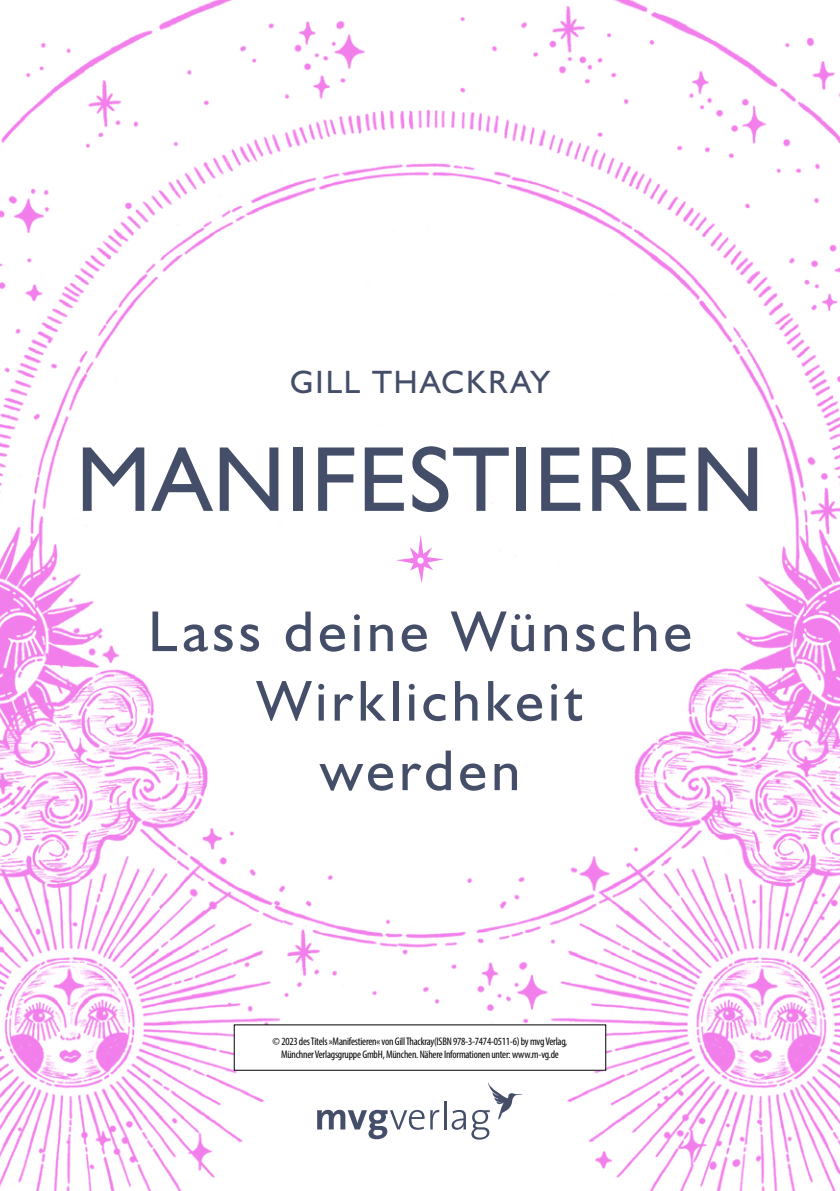
<style>
.page{position:relative;width:840px;height:1191px;background:#fff}
.page>*{position:absolute;margin:0;border:0;box-sizing:border-box;transform-origin:0 0}
.t1{font:92.8px "Humanist 521 BT";letter-spacing:.01em;color:#444e69}
.t2{font:58px/69.4px "Humanist 521 BT";letter-spacing:.07em;color:#444e69;text-align:center}
.t3{font:32.4px "Humanist 521 BT";letter-spacing:.065em;color:#444e69}
.t4{font:condensed 11px/13.2px "Myriad Pro";letter-spacing:-.02em;color:#000;text-align:center}
</style>
<div class="page">
<img style="left:0;top:0;width:839px;height:1191px">
<svg style="left:317px;top:1109px;width:107px;height:30px"></svg>
<svg style="left:430px;top:1109px;width:9px;height:20px"></svg>
<hr style="left:444px;top:1101px;width:2px;height:28px;background:#444e69">
<svg style="left:451px;top:1110px;width:14px;height:19px"></svg>
<svg style="left:471px;top:1082px;width:51px;height:57px"></svg>
<svg style="left:396px;top:534px;width:48px;height:49px"></svg>
<div style="left:234px;top:1025px;width:371px;height:45px;background:#fff"></div>
<p class="t3" style="left:290px;top:362px;width:261px">GILL THACKRAY</p>
<p class="t1" style="left:76px;top:422px;width:689px">MANIFESTIEREN</p>
<p class="t2" style="left:148px;top:595px;width:545px">Lass deine Wünsche<br>Wirklichkeit<br>werden</p>
<p class="t4" style="left:272px;top:1034px;width:296px">© 2023 des Titels »Manifestieren« von Gill Thackray(ISBN 978-3-7474-0511-6) by mvg Verlag,<br>Münchner Verlagsgruppe GmbH, München. Nähere Informationen unter: www.m-vg.de</p>
</div>
